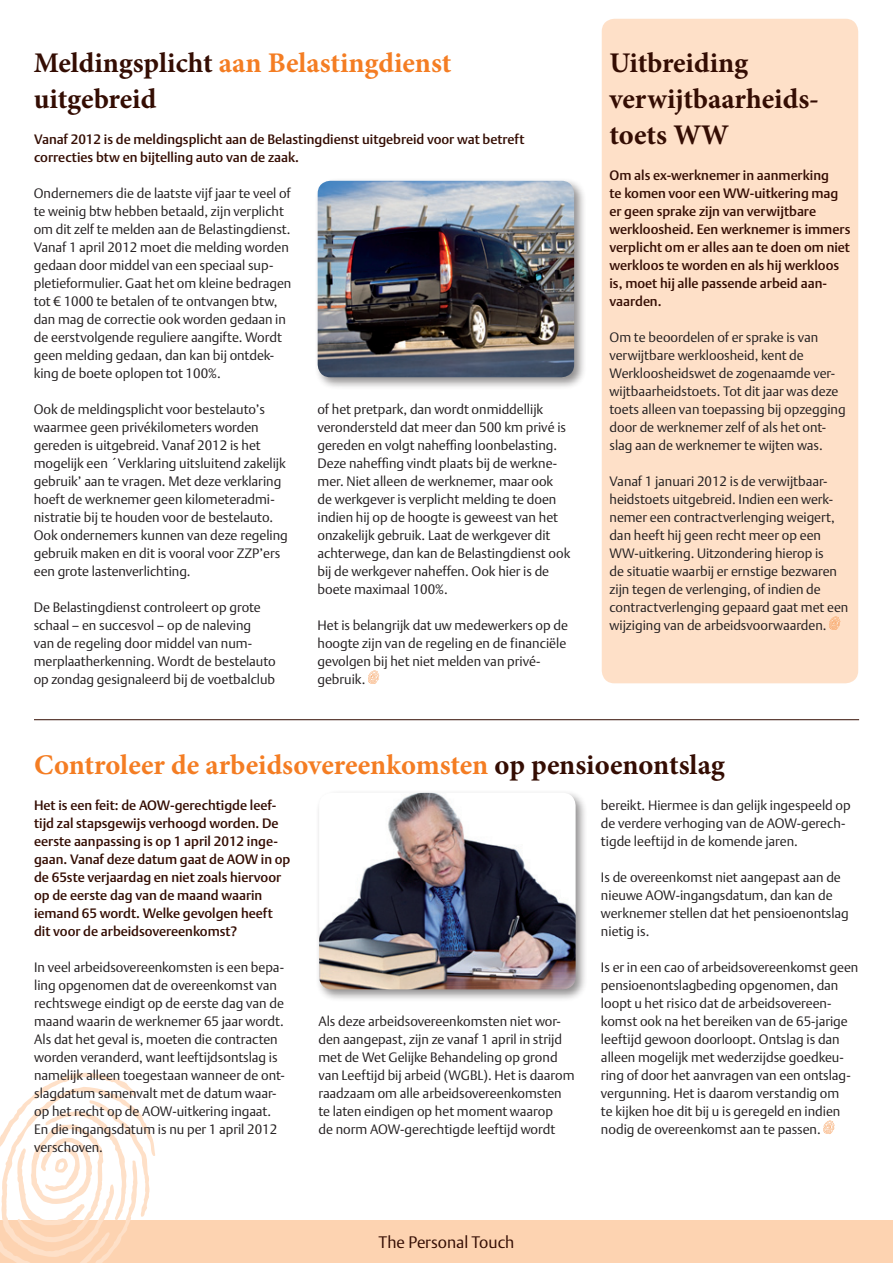
<style>
.page{position:relative;width:893px;height:1263px;background:#fff}
.page>*{position:absolute;margin:0;border:0;box-sizing:border-box;transform-origin:0 0}
.t1{font:700 28.5px/36px "Minion Pro";color:#340d03}
.t2{font:700 28.5px "Minion Pro";letter-spacing:-.005em;color:#f47d23}
.t3{font:300 16.5px "DTL Argo T";color:#340d03}
.t4{font:300 13.5px/18px "DTL Argo T";color:#231f20}
.t5{font:500 13.5px/18px "DTL Argo T";color:#340d03}
.s1{color:#f47d23}
.s2{color:#340d03}
</style>
<div class="page">
<div style="left:0;top:1220px;width:893px;height:43px;background:#fdd3b1"></div>
<svg style="left:0;top:1073px;width:155px;height:190px"></svg>
<div style="left:602px;top:19px;width:256px;height:664px;background:#fee0c8;border-radius:13px"></div>
<svg style="left:829px;top:617px;width:11px;height:13px"></svg>
<svg style="left:368px;top:671px;width:11px;height:13px"></svg>
<hr style="left:34px;top:719px;width:825px;height:1px;background:#340d03">
<svg style="left:823px;top:1121px;width:11px;height:13px"></svg>
<div style="left:314px;top:177px;width:273px;height:213px;background:#231f20;opacity:.5"></div>
<img style="left:318px;top:181px;width:256px;height:196px">
<div style="left:315px;top:789px;width:273px;height:213px;background:#231f20;opacity:.5"></div>
<img style="left:319px;top:793px;width:257px;height:196px">
<h1 class="t1" style="left:34px;top:45px;width:419px">Meldingsplicht <span class="s1">aan Belastingdienst </span>uitgebreid</h1>
<p class="t5" style="left:34px;top:130px;width:492px">Vanaf 2012 is de meldingsplicht aan de Belastingdienst uitgebreid voor wat betreft correcties btw en bijtelling auto van de zaak.</p>
<p class="t4" style="left:34px;top:184px;width:259px">Ondernemers die de laatste vijf jaar te veel of te weinig btw hebben betaald, zijn verplicht om dit zelf te melden aan de Belastingdienst.<br>Vanaf 1 april 2012 moet die melding worden gedaan door middel van een speciaal sup&shy;pletieformulier. Gaat het om kleine bedragen tot € 1000 te betalen of te ontvangen btw, dan mag de correctie ook worden gedaan in de eerstvolgende reguliere aangifte. Wordt geen melding gedaan, dan kan bij ontdek&shy;king de boete oplopen tot 100%.</p>
<p class="t4" style="left:34px;top:400px;width:256px">Ook de meldingsplicht voor bestelauto’s waarmee geen privékilometers worden gereden is uitgebreid. Vanaf 2012 is het mogelijk een ´Verklaring uitsluitend zakelijk gebruik’ aan te vragen. Met deze verklaring hoeft de werknemer geen kilometeradmi&shy;nistratie bij te houden voor de bestelauto.<br>Ook ondernemers kunnen van deze regeling gebruik maken en dit is vooral voor ZZP’ers een grote lastenverlichting.</p>
<p class="t4" style="left:34px;top:598px;width:243px">De Belastingdienst controleert op grote schaal – en succesvol – op de naleving<br>van de regeling door middel van num&shy;merplaatherkenning. Wordt de bestelauto op zondag gesignaleerd bij de voetbalclub</p>
<p class="t4" style="left:317px;top:400px;width:254px">of het pretpark, dan wordt onmiddellijk verondersteld dat meer dan 500 km privé is gereden en volgt naheffing loonbelasting.<br>Deze naheffing vindt plaats bij de werkne&shy;mer. Niet alleen de werknemer, maar ook de werkgever is verplicht melding te doen indien hij op de hoogte is geweest van het onzakelijk gebruik. Laat de werkgever dit achterwege, dan kan de Belastingdienst ook bij de werkgever naheffen. Ook hier is de boete maximaal 100%.</p>
<p class="t4" style="left:317px;top:616px;width:252px">Het is belangrijk dat uw medewerkers op de hoogte zijn van de regeling en de financiële gevolgen bij het niet melden van privé&shy;gebruik.</p>
<h1 class="t1" style="left:609px;top:45px;width:211px">Uitbreiding verwijtbaarheids&shy;toets WW</h1>
<p class="t5" style="left:609px;top:166px;width:242px">Om als ex-werknemer in aanmerking<br>te komen voor een WW-uitkering mag er geen sprake zijn van verwijtbare werkloosheid. Een werknemer is immers verplicht om er alles aan te doen om niet werkloos te worden en als hij werkloos is, moet hij alle passende arbeid aan&shy;vaarden.</p>
<p class="t4" style="left:609px;top:328px;width:238px">Om te beoordelen of er sprake is van verwijtbare werkloosheid, kent de Werkloosheidswet de zogenaamde ver&shy;wijtbaarheidstoets. Tot dit jaar was deze toets alleen van toepassing bij opzegging door de werknemer zelf of als het ont&shy;slag aan de werknemer te wijten was.</p>
<p class="t4" style="left:609px;top:472px;width:240px">Vanaf 1 januari 2012 is de verwijtbaar&shy;heidstoets uitgebreid. Indien een werk&shy;nemer een contractverlenging weigert, dan heeft hij geen recht meer op een WW-uitkering. Uitzondering hierop is<br>de situatie waarbij er ernstige bezwaren zijn tegen de verlenging, of indien de contractverlenging gepaard gaat met een wijziging van de arbeidsvoorwaarden.</p>
<h1 class="t2" style="left:34px;top:745px;width:692px">Controleer de arbeidsovereenkomsten <span class="s2">op pensioenontslag</span></h1>
<p class="t5" style="left:34px;top:796px;width:258px">Het is een feit: de AOW-gerechtigde leef&shy;tijd zal stapsgewijs verhoogd worden. De eerste aanpassing is op 1 april 2012 inge&shy;gaan. Vanaf deze datum gaat de AOW in op de 65ste verjaardag en niet zoals hiervoor op de eerste dag van de maand waarin iemand 65 wordt. Welke gevolgen heeft dit voor de arbeidsovereenkomst?</p>
<p class="t4" style="left:34px;top:958px;width:252px">In veel arbeidsovereenkomsten is een bepa&shy;ling opgenomen dat de overeenkomst van rechtswege eindigt op de eerste dag van de maand waarin de werknemer 65 jaar wordt.<br>Als dat het geval is, moeten die contracten worden veranderd, want leeftijdsontslag is namelijk alleen toegestaan wanneer de ont&shy;slagdatum samenvalt met de datum waar&shy;op het recht op de AOW-uitkering ingaat.<br>En die ingangsdatum is nu per 1 april 2012 verschoven.</p>
<p class="t4" style="left:601px;top:796px;width:251px">bereikt. Hiermee is dan gelijk ingespeeld op de verdere verhoging van de AOW-gerech&shy;tigde leeftijd in de komende jaren.</p>
<p class="t4" style="left:601px;top:868px;width:249px">Is de overeenkomst niet aangepast aan de nieuwe AOW-ingangsdatum, dan kan de werknemer stellen dat het pensioenontslag nietig is.</p>
<p class="t4" style="left:601px;top:958px;width:259px">Is er in een cao of arbeidsovereenkomst geen pensioenontslagbeding opgenomen, dan loopt u het risico dat de arbeidsovereen&shy;komst ook na het bereiken van de 65-jarige leeftijd gewoon doorloopt. Ontslag is dan alleen mogelijk met wederzijdse goedkeu&shy;ring of door het aanvragen van een ontslag&shy;vergunning. Het is daarom verstandig om<br>te kijken hoe dit bij u is geregeld en indien nodig de overeenkomst aan te passen.</p>
<p class="t4" style="left:318px;top:1012px;width:258px">Als deze arbeidsovereenkomsten niet wor&shy;den aangepast, zijn ze vanaf 1 april in strijd met de Wet Gelijke Behandeling op grond van Leeftijd bij arbeid (WGBL). Het is daarom raadzaam om alle arbeidsovereenkomsten te laten eindigen op het moment waarop<br>de norm AOW-gerechtigde leeftijd wordt</p>
<p class="t3" style="left:379px;top:1232px;width:137px">The Personal Touch</p>
</div>
